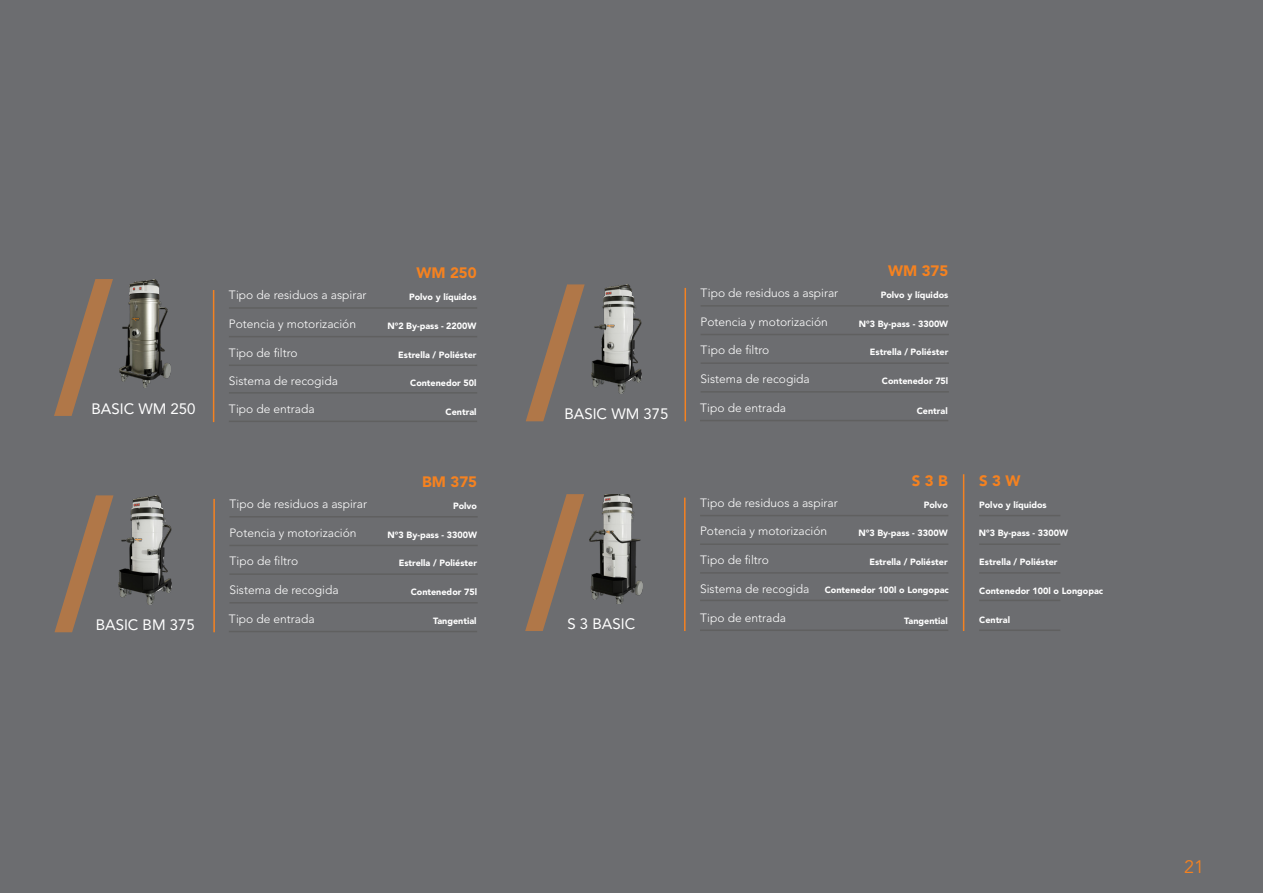
<style>
.page{position:relative;width:1263px;height:893px;background:#6c6d70}
.page>*{position:absolute;margin:0;border:0;box-sizing:border-box;transform-origin:0 0}
.t1{font:18px "Avenir";color:#f58220}
.t2{font:15px "Avenir LT Std";color:#fff}
.t3{font:900 15px "Avenir LT Std";color:#f58220}
.t4{font:300 12px "Avenir LT Std";color:#fff}
.t5{font:900 9px "Avenir LT Std";color:#fff}
</style>
<div class="page">
<img style="left:120px;top:279px;width:50px;height:109px">
<svg style="left:54px;top:279px;width:59px;height:137px"></svg>
<hr style="left:213px;top:290px;width:1px;height:132px;background:#f58220">
<hr style="left:229px;top:307px;width:248px;height:2px;background:#606060">
<hr style="left:229px;top:336px;width:248px;height:1px;background:#606060">
<hr style="left:229px;top:365px;width:248px;height:1px;background:#606060">
<hr style="left:229px;top:392px;width:248px;height:2px;background:#606060">
<hr style="left:229px;top:421px;width:248px;height:1px;background:#606060">
<svg style="left:55px;top:495px;width:58px;height:137px"></svg>
<hr style="left:213px;top:499px;width:2px;height:133px;background:#f58220">
<hr style="left:229px;top:516px;width:249px;height:2px;background:#606060">
<hr style="left:229px;top:545px;width:249px;height:1px;background:#606060">
<hr style="left:229px;top:573px;width:249px;height:2px;background:#606060">
<hr style="left:229px;top:602px;width:249px;height:2px;background:#606060">
<img style="left:119px;top:495px;width:53px;height:109px">
<hr style="left:229px;top:631px;width:248px;height:1px;background:#606060">
<svg style="left:526px;top:284px;width:59px;height:137px"></svg>
<hr style="left:684px;top:288px;width:2px;height:133px;background:#f58220">
<hr style="left:701px;top:305px;width:248px;height:2px;background:#606060">
<hr style="left:701px;top:334px;width:248px;height:1px;background:#606060">
<hr style="left:701px;top:362px;width:248px;height:2px;background:#606060">
<hr style="left:701px;top:391px;width:248px;height:2px;background:#606060">
<img style="left:591px;top:285px;width:50px;height:108px">
<hr style="left:700px;top:420px;width:248px;height:1px;background:#606060">
<hr style="left:700px;top:600px;width:248px;height:1px;background:#606060">
<hr style="left:979px;top:600px;width:81px;height:1px;background:#606060">
<hr style="left:979px;top:629px;width:81px;height:2px;background:#606060">
<img style="left:589px;top:494px;width:54px;height:109px">
<svg style="left:525px;top:494px;width:59px;height:137px"></svg>
<hr style="left:684px;top:498px;width:1px;height:133px;background:#f58220">
<hr style="left:963px;top:474px;width:1px;height:157px;background:#f58220">
<hr style="left:700px;top:515px;width:248px;height:1px;background:#606060">
<hr style="left:979px;top:515px;width:81px;height:1px;background:#606060">
<hr style="left:700px;top:543px;width:248px;height:2px;background:#606060">
<hr style="left:979px;top:543px;width:81px;height:2px;background:#606060">
<hr style="left:700px;top:572px;width:248px;height:2px;background:#606060">
<hr style="left:979px;top:572px;width:81px;height:2px;background:#606060">
<hr style="left:700px;top:629px;width:248px;height:2px;background:#606060">
<hr style="left:0;top:0;width:1px;height:893px;background:#231f20">
<p class="t2" style="left:91px;top:400px;width:106px">BASIC WM 250</p>
<p class="t2" style="left:96px;top:616px;width:101px">BASIC BM 375</p>
<p class="t3" style="left:416px;top:264px;width:62px">WM 250</p>
<p class="t4" style="left:229px;top:288px;width:139px">Tipo de residuos a aspirar</p>
<p class="t5" style="left:409px;top:291px;width:69px">Polvo y líquidos</p>
<p class="t5" style="left:387px;top:320px;width:91px">N°2 By-pass - 2200W</p>
<p class="t5" style="left:398px;top:349px;width:80px">Estrella / Poliéster</p>
<p class="t5" style="left:410px;top:378px;width:68px">Contenedor 50l</p>
<p class="t4" style="left:229px;top:317px;width:129px">Potencia y motorización</p>
<p class="t4" style="left:229px;top:345px;width:70px">Tipo de filtro</p>
<p class="t4" style="left:229px;top:374px;width:111px">Sistema de recogida</p>
<p class="t4" style="left:229px;top:402px;width:87px">Tipo de entrada</p>
<p class="t5" style="left:446px;top:406px;width:32px">Central</p>
<p class="t3" style="left:422px;top:473px;width:56px">BM 375</p>
<p class="t4" style="left:229px;top:497px;width:139px">Tipo de residuos a aspirar</p>
<p class="t5" style="left:453px;top:500px;width:25px">Polvo</p>
<p class="t5" style="left:388px;top:529px;width:91px">N°3 By-pass - 3300W</p>
<p class="t5" style="left:399px;top:558px;width:80px">Estrella / Poliéster</p>
<p class="t5" style="left:411px;top:586px;width:68px">Contenedor 75l</p>
<p class="t4" style="left:229px;top:525px;width:129px">Potencia y motorización</p>
<p class="t4" style="left:229px;top:554px;width:70px">Tipo de filtro</p>
<p class="t4" style="left:229px;top:583px;width:111px">Sistema de recogida</p>
<p class="t4" style="left:229px;top:612px;width:87px">Tipo de entrada</p>
<p class="t5" style="left:433px;top:615px;width:45px">Tangential</p>
<p class="t2" style="left:564px;top:405px;width:106px">BASIC WM 375</p>
<p class="t2" style="left:567px;top:615px;width:69px">S 3 BASIC</p>
<p class="t3" style="left:888px;top:262px;width:62px">WM 375</p>
<p class="t4" style="left:701px;top:286px;width:139px">Tipo de residuos a aspirar</p>
<p class="t5" style="left:881px;top:289px;width:69px">Polvo y líquidos</p>
<p class="t5" style="left:859px;top:318px;width:91px">N°3 By-pass - 3300W</p>
<p class="t5" style="left:870px;top:347px;width:80px">Estrella / Poliéster</p>
<p class="t5" style="left:882px;top:376px;width:68px">Contenedor 75l</p>
<p class="t4" style="left:701px;top:315px;width:129px">Potencia y motorización</p>
<p class="t4" style="left:701px;top:343px;width:70px">Tipo de filtro</p>
<p class="t4" style="left:701px;top:372px;width:111px">Sistema de recogida</p>
<p class="t4" style="left:700px;top:401px;width:87px">Tipo de entrada</p>
<p class="t5" style="left:917px;top:405px;width:32px">Central</p>
<p class="t3" style="left:912px;top:471px;width:38px">S 3 B</p>
<p class="t3" style="left:979px;top:471px;width:43px">S 3 W</p>
<p class="t4" style="left:700px;top:495px;width:139px">Tipo de residuos a aspirar</p>
<p class="t5" style="left:924px;top:499px;width:25px">Polvo</p>
<p class="t5" style="left:858px;top:528px;width:91px">N°3 By-pass - 3300W</p>
<p class="t5" style="left:979px;top:528px;width:91px">N°3 By-pass - 3300W</p>
<p class="t5" style="left:869px;top:556px;width:80px">Estrella / Poliéster</p>
<p class="t5" style="left:825px;top:584px;width:126px">Contenedor 100l o Longopac</p>
<p class="t5" style="left:979px;top:499px;width:69px">Polvo y líquidos</p>
<p class="t4" style="left:700px;top:524px;width:129px">Potencia y motorización</p>
<p class="t4" style="left:700px;top:553px;width:70px">Tipo de filtro</p>
<p class="t4" style="left:700px;top:582px;width:111px">Sistema de recogida</p>
<p class="t4" style="left:700px;top:610px;width:87px">Tipo de entrada</p>
<p class="t5" style="left:904px;top:615px;width:45px">Tangential</p>
<p class="t5" style="left:979px;top:556px;width:80px">Estrella / Poliéster</p>
<p class="t5" style="left:979px;top:585px;width:126px">Contenedor 100l o Longopac</p>
<p class="t5" style="left:979px;top:615px;width:32px">Central</p>
<p class="t1" style="left:1184px;top:853px;width:22px">21</p>
</div>
